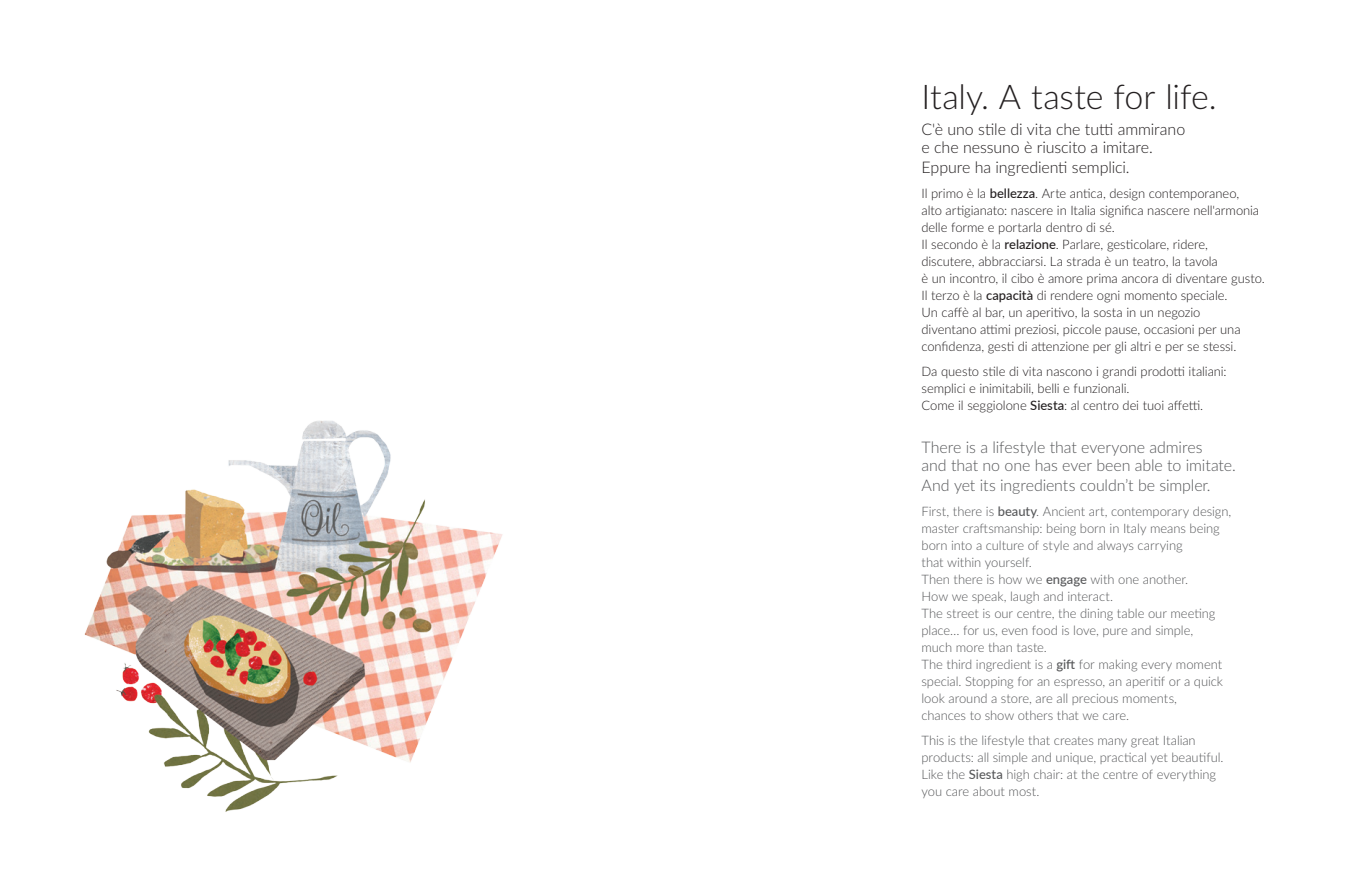
<style>
.page{position:relative;width:1361px;height:879px;background:#fff}
.page>*{position:absolute;margin:0;border:0;box-sizing:border-box;transform-origin:0 0}
.t1{font:300 34px "Lato";letter-spacing:-.005em;color:#231f20}
.t2{font:300 16px "Lato";letter-spacing:-.01em;color:#57585a}
.t3{font:300 16px "Lato";letter-spacing:-.005em;color:#231f20}
.t4{font:300 13px "Lato";letter-spacing:-.005em;color:#57585a}
.t5{font:300 13px "Lato";letter-spacing:-.005em;color:#231f20}
.s1{font-weight:500}
</style>
<div class="page">
<img style="left:84px;top:421px;width:419px;height:391px">
<p class="t1" style="left:921px;top:73px;width:297px">Italy. A taste for life.</p>
<p class="t3" style="left:921px;top:118px;width:265px">C'è uno stile di vita che tutti ammirano</p>
<p class="t3" style="left:921px;top:136px;width:233px">e che nessuno è riuscito a imitare.</p>
<p class="t3" style="left:921px;top:156px;width:210px">Eppure ha ingredienti semplici.</p>
<p class="t5" style="left:921px;top:184px;width:319px">Il primo è la <span class="s1">bellezza</span>. Arte antica, design contemporaneo,</p>
<p class="t5" style="left:921px;top:201px;width:339px">alto artigianato: nascere in Italia significa nascere nell'armonia</p>
<p class="t5" style="left:921px;top:218px;width:195px">delle forme e portarla dentro di sé.</p>
<p class="t5" style="left:921px;top:235px;width:288px">Il secondo è la <span class="s1">relazione</span>. Parlare, gesticolare, ridere,</p>
<p class="t5" style="left:921px;top:252px;width:298px">discutere, abbracciarsi. La strada è un teatro, la tavola</p>
<p class="t5" style="left:921px;top:269px;width:345px">è un incontro, il cibo è amore prima ancora di diventare gusto.</p>
<p class="t5" style="left:921px;top:286px;width:308px">Il terzo è la <span class="s1">capacità</span> di rendere ogni momento speciale.</p>
<p class="t5" style="left:921px;top:303px;width:280px">Un caffè al bar, un aperitivo, la sosta in un negozio</p>
<p class="t5" style="left:921px;top:320px;width:321px">diventano attimi preziosi, piccole pause, occasioni per una</p>
<p class="t5" style="left:921px;top:337px;width:316px">confidenza, gesti di attenzione per gli altri e per se stessi.</p>
<p class="t5" style="left:921px;top:362px;width:307px">Da questo stile di vita nascono i grandi prodotti italiani:</p>
<p class="t5" style="left:921px;top:379px;width:210px">semplici e inimitabili, belli e funzionali.</p>
<p class="t5" style="left:921px;top:396px;width:283px">Come il seggiolone <span class="s1">Siesta</span>: al centro dei tuoi affetti.</p>
<p class="t2" style="left:921px;top:436px;width:282px">There is a lifestyle that everyone admires</p>
<p class="t2" style="left:921px;top:454px;width:316px">and that no one has ever been able to imitate.</p>
<p class="t2" style="left:921px;top:474px;width:291px">And yet its ingredients couldn’t be simpler.</p>
<p class="t4" style="left:921px;top:502px;width:311px">First, there is <span class="s1">beauty</span>. Ancient art, contemporary design,</p>
<p class="t4" style="left:921px;top:519px;width:300px">master craftsmanship: being born in Italy means being</p>
<p class="t4" style="left:921px;top:536px;width:263px">born into a culture of style and always carrying</p>
<p class="t4" style="left:921px;top:553px;width:112px">that within yourself.</p>
<p class="t4" style="left:921px;top:570px;width:268px">Then there is how we <span class="s1">engage</span> with one another.</p>
<p class="t4" style="left:921px;top:587px;width:193px">How we speak, laugh and interact.</p>
<p class="t4" style="left:921px;top:604px;width:296px">The street is our centre, the dining table our meeting</p>
<p class="t4" style="left:921px;top:621px;width:273px">place… for us, even food is love, pure and simple,</p>
<p class="t4" style="left:921px;top:638px;width:127px">much more than taste.</p>
<p class="t4" style="left:921px;top:655px;width:302px">The third ingredient is a <span class="s1">gift</span> for making every moment</p>
<p class="t4" style="left:921px;top:672px;width:303px">special. Stopping for an espresso, an aperitif or a quick</p>
<p class="t4" style="left:921px;top:689px;width:257px">look around a store, are all precious moments,</p>
<p class="t4" style="left:921px;top:706px;width:209px">chances to show others that we care.</p>
<p class="t4" style="left:921px;top:731px;width:276px">This is the lifestyle that creates many great Italian</p>
<p class="t4" style="left:921px;top:748px;width:304px">products: all simple and unique, practical yet beautiful.</p>
<p class="t4" style="left:921px;top:765px;width:296px">Like the <span class="s1">Siesta</span> high chair: at the centre of everything</p>
<p class="t4" style="left:921px;top:782px;width:119px">you care about most.</p>
</div>
